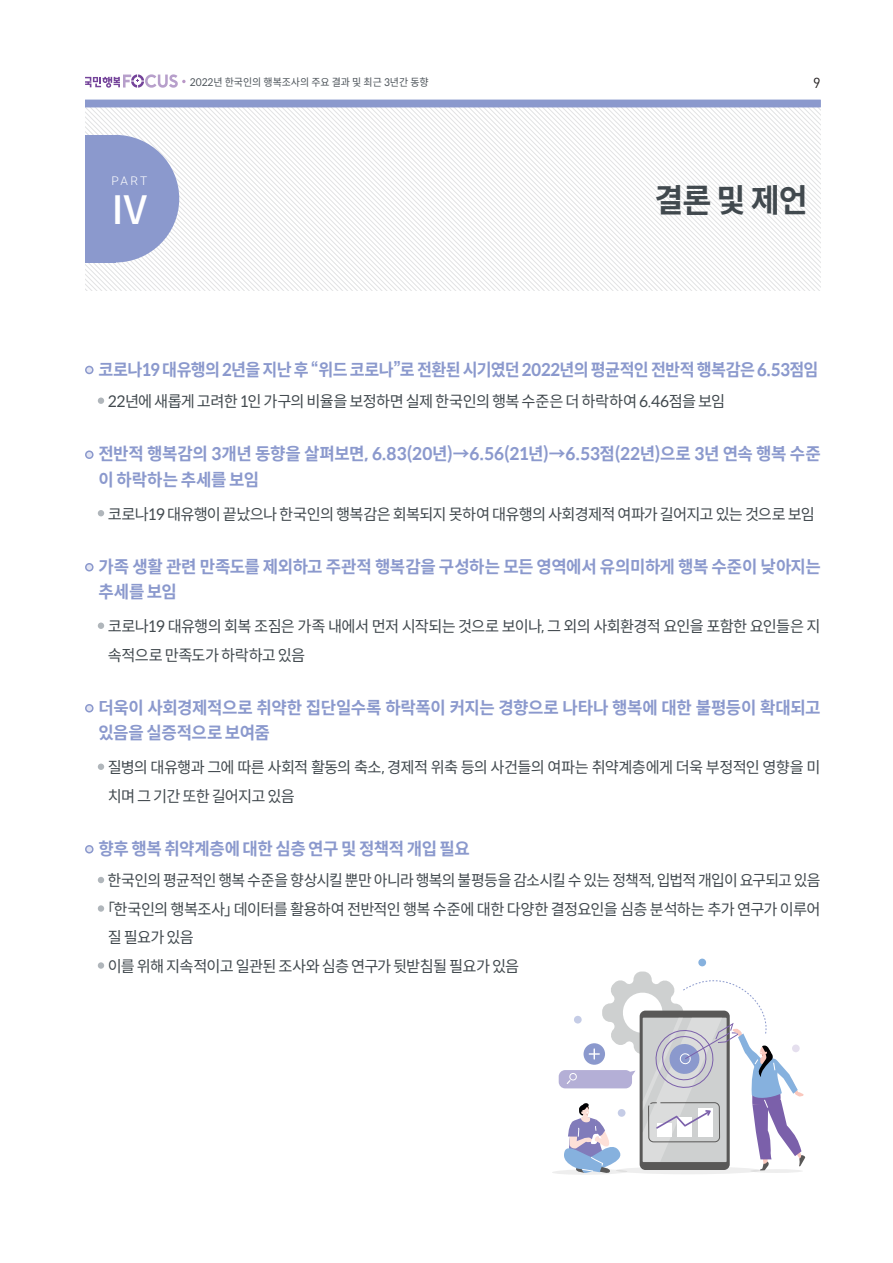
<style>
.page{position:relative;width:893px;height:1263px;background:#fff}
.page>*{position:absolute;margin:0;border:0;box-sizing:border-box;transform-origin:0 0}
.t1{font:500 39px "Spoqa Han Sans Neo";color:#fff}
.t2{font:700 32.25px "Spoqa Han Sans Neo";color:#41494e}
.t3{font:700 17.25px/25.2px "Spoqa Han Sans Neo";letter-spacing:-.025em;color:#8b99cd}
.t4{font:700 17.25px "Spoqa Han Sans Neo";letter-spacing:-.025em;color:#8b99cd;scale:.94 1}
.t5{font:15.75px/28.5px "Spoqa Han Sans Neo";letter-spacing:-.05em;color:#41494e}
.t6{font:15.75px/28.5px "Spoqa Han Sans Neo";letter-spacing:-.05em;color:#41494e;scale:.95 1}
.t7{font:14.4px "DIN";color:#231f20}
.t8{font:300 12px "Roboto";color:#fff}
.t9{font:10.5px "Spoqa Han Sans Neo";letter-spacing:-.005em;color:#4d545a;scale:.95 1}
</style>
<div class="page">
<svg style="left:85px;top:74px;width:101px;height:14px"></svg>
<svg style="left:329px;top:107px;width:5px;height:183px"></svg>
<div style="left:85px;top:100px;width:736px;height:7px;background:#8b99cd"></div>
<div style="left:86px;top:366px;width:7px;height:7px;background:#e4e6f3;border-radius:50%"></div>
<div style="left:85px;top:366px;width:9px;height:8px;border:2px solid #8b99cd;border-radius:50%"></div>
<div style="left:98px;top:397px;width:6px;height:7px;background:#b0b6bb;border-radius:50%"></div>
<div style="left:86px;top:451px;width:7px;height:7px;background:#e4e6f3;border-radius:50%"></div>
<div style="left:85px;top:450px;width:9px;height:9px;border:2px solid #8b99cd;border-radius:50%"></div>
<svg style="left:98px;top:510px;width:6px;height:6px"></svg>
<div style="left:86px;top:564px;width:7px;height:7px;background:#e4e6f3;border-radius:50%"></div>
<div style="left:85px;top:563px;width:9px;height:8px;border:2px solid #8b99cd;border-radius:50%"></div>
<div style="left:98px;top:622px;width:6px;height:7px;background:#b0b6bb;border-radius:50%"></div>
<div style="left:86px;top:705px;width:7px;height:7px;background:#e4e6f3;border-radius:50%"></div>
<div style="left:85px;top:704px;width:9px;height:8px;border:2px solid #8b99cd;border-radius:50%"></div>
<div style="left:98px;top:763px;width:6px;height:7px;background:#b0b6bb;border-radius:50%"></div>
<div style="left:86px;top:846px;width:7px;height:7px;background:#e4e6f3;border-radius:50%"></div>
<div style="left:85px;top:845px;width:9px;height:8px;border:2px solid #8b99cd;border-radius:50%"></div>
<svg style="left:98px;top:877px;width:6px;height:6px"></svg>
<div style="left:98px;top:905px;width:6px;height:7px;background:#b0b6bb;border-radius:50%"></div>
<div style="left:98px;top:962px;width:6px;height:7px;background:#b0b6bb;border-radius:50%"></div>
<svg style="left:85px;top:107px;width:244px;height:183px"></svg>
<div style="left:85px;top:135px;width:30px;height:127px;background:#8b99cd"></div>
<div style="left:559px;top:1070px;width:73px;height:18px;background:#b4afd6;border-radius:6px"></div>
<svg style="left:552px;top:1169px;width:75px;height:6px"></svg>
<svg style="left:560px;top:958px;width:246px;height:217px"></svg>
<p class="t8" style="left:112px;top:172px;width:37px">PART</p>
<h1 class="t1" style="left:110px;top:183px;width:40px">Ⅳ</h1>
<p class="t9" style="left:190px;top:74px;width:253px">2022년 한국인의 행복조사의 주요 결과 및 최근 3년간 동향</p>
<p class="t7" style="left:813px;top:74px;width:9px">9</p>
<h2 class="t2" style="left:654px;top:177px;width:155px">결론 및 제언</h2>
<p class="t4" style="left:98px;top:357px;width:767px">코로나19 대유행의 2년을 지난 후 “위드 코로나”로 전환된 시기였던 2022년의 평균적인 전반적 행복감은 6.53점임</p>
<p class="t5" style="left:108px;top:387px;width:619px">22년에 새롭게 고려한 1인 가구의 비율을 보정하면 실제 한국인의 행복 수준은 더 하락하여 6.46점을 보임</p>
<p class="t3" style="left:98px;top:441px;width:724px">전반적 행복감의 3개년 동향을 살펴보면, 6.83(20년)→6.56(21년)→6.53점(22년)으로 3년 연속 행복 수준 이 하락하는 추세를 보임</p>
<p class="t5" style="left:108px;top:499px;width:709px">코로나19 대유행이 끝났으나 한국인의 행복감은 회복되지 못하여 대유행의 사회경제적 여파가 길어지고 있는 것으로 보임</p>
<p class="t3" style="left:98px;top:554px;width:724px">가족 생활 관련 만족도를 제외하고 주관적 행복감을 구성하는 모든 영역에서 유의미하게 행복 수준이 낮아지는 추세를 보임</p>
<p class="t5" style="left:108px;top:612px;width:714px">코로나19 대유행의 회복 조짐은 가족 내에서 먼저 시작되는 것으로 보이나, 그 외의 사회환경적 요인을 포함한 요인들은 지 속적으로 만족도가 하락하고 있음</p>
<p class="t3" style="left:98px;top:695px;width:724px">더욱이 사회경제적으로 취약한 집단일수록 하락폭이 커지는 경향으로 나타나 행복에 대한 불평등이 확대되고 있음을 실증적으로 보여줌</p>
<p class="t5" style="left:108px;top:753px;width:714px">질병의 대유행과 그에 따른 사회적 활동의 축소, 경제적 위축 등의 사건들의 여파는 취약계층에게 더욱 부정적인 영향을 미 치며 그 기간 또한 길어지고 있음</p>
<p class="t3" style="left:98px;top:836px;width:373px">향후 행복 취약계층에 대한 심층 연구 및 정책적 개입 필요</p>
<p class="t6" style="left:108px;top:866px;width:752px">한국인의 평균적인 행복 수준을 향상시킬 뿐만 아니라 행복의 불평등을 감소시킬 수 있는 정책적, 입법적 개입이 요구되고 있음「한국인의 행복조사」 데이터를 활용하여 전반적인 행복 수준에 대한 다양한 결정요인을 심층 분석하는 추가 연구가 이루어 질 필요가 있음<br>이를 위해 지속적이고 일관된 조사와 심층 연구가 뒷받침될 필요가 있음</p>
</div>
